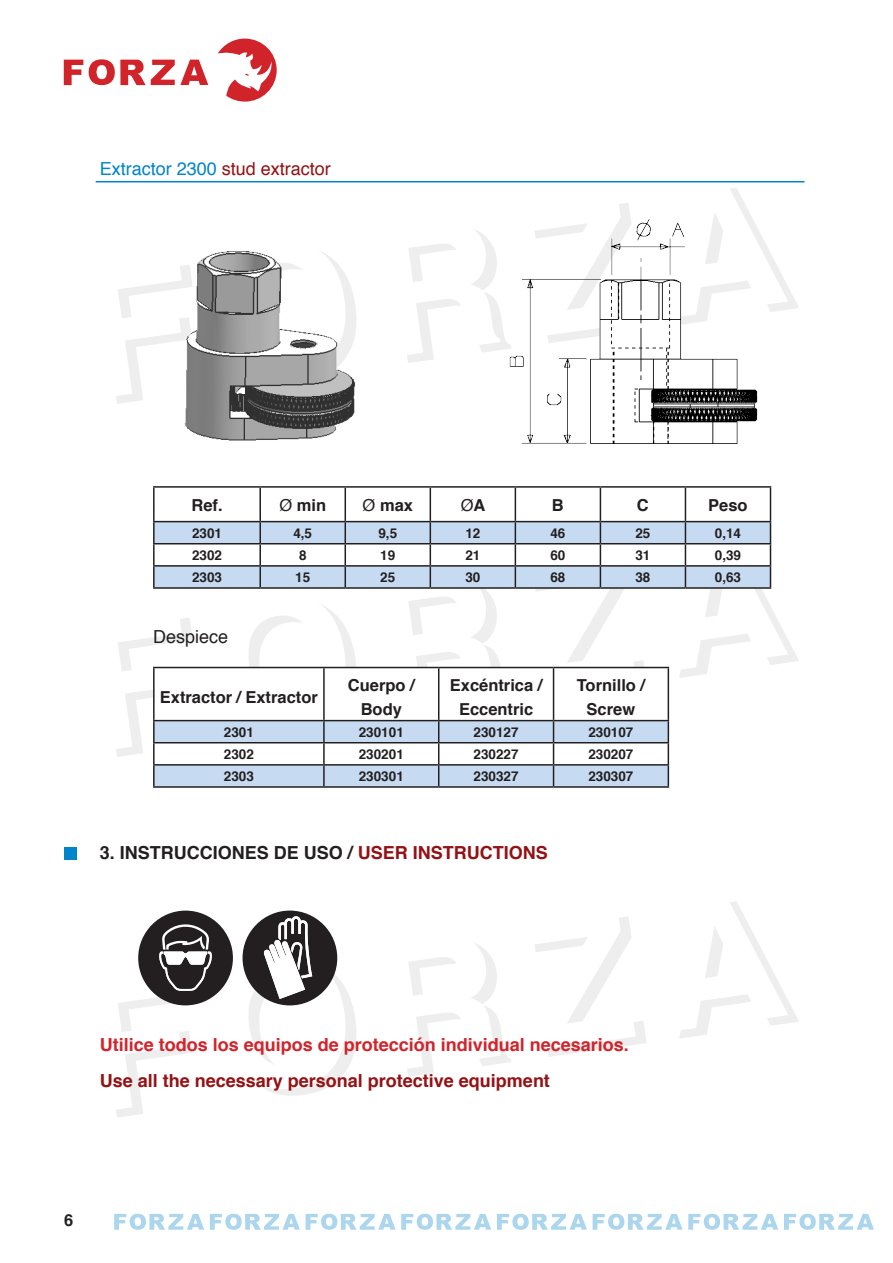
<style>
.page{position:relative;width:893px;height:1263px;background:#fff}
.page>*{position:absolute;margin:0;border:0;box-sizing:border-box;transform-origin:0 0}
.TEXTO_GENERAL{font:700 18px "Helvetica";color:#d1232a}
.TEXTO_GENERAL-2{font:700 18px "Helvetica";color:#941114}
.TEXTO_GENERAL-3{font:700 18px "Helvetica";color:#231f20}
.TEXTO_GENERAL-4{font:18px "Helvetica";color:#0084ca}
.TEXTO_GENERAL-5{font:18px "Helvetica";color:#231f20}
.TEXTO_GENERAL-6{font:700 16.5px/24px "Helvetica";color:#231f20;text-align:center}
.TEXTO_GENERAL-7{font:16.5px "Helvetica";color:#231f20}
.Estilo_de_párrafo_2{font:700 13.5px "Helvetica";color:#231f20}
.s1{color:#941114}
.s2{font-weight:400}
.s3{font-weight:700}
</style>
<div class="page">
<svg style="left:114px;top:1214px;width:90px;height:16px"></svg>
<svg style="left:210px;top:1214px;width:90px;height:16px"></svg>
<svg style="left:306px;top:1214px;width:185px;height:16px"></svg>
<svg style="left:497px;top:1214px;width:90px;height:16px"></svg>
<svg style="left:593px;top:1214px;width:185px;height:16px"></svg>
<svg style="left:784px;top:1214px;width:90px;height:16px"></svg>
<svg style="left:64px;top:59px;width:144px;height:26px"></svg>
<svg style="left:218px;top:39px;width:59px;height:63px"></svg>
<svg style="left:116px;top:534px;width:672px;height:216px"></svg>
<svg style="left:95px;top:181px;width:693px;height:216px"></svg>
<svg style="left:116px;top:901px;width:672px;height:210px"></svg>
<div style="left:64px;top:847px;width:13px;height:12px;background:#0084ca"></div>
<img style="left:138px;top:227px;width:254px;height:214px">
<hr style="left:96px;top:181px;width:708px;height:1px;background:#0084ca">
<img style="left:485px;top:211px;width:289px;height:233px">
<hr style="left:153px;top:486px;width:107px;height:2px;background:#231f20">
<hr style="left:153px;top:488px;width:2px;height:33px;background:#231f20">
<hr style="left:260px;top:486px;width:85px;height:2px;background:#231f20">
<hr style="left:345px;top:486px;width:85px;height:2px;background:#231f20">
<hr style="left:430px;top:486px;width:85px;height:2px;background:#231f20">
<hr style="left:515px;top:486px;width:85px;height:2px;background:#231f20">
<hr style="left:600px;top:486px;width:85px;height:2px;background:#231f20">
<hr style="left:685px;top:486px;width:86px;height:2px;background:#231f20">
<hr style="left:153px;top:521px;width:107px;height:1px;background:#231f20">
<hr style="left:153px;top:522px;width:2px;height:21px;background:#231f20">
<hr style="left:153px;top:543px;width:107px;height:1px;background:#231f20">
<hr style="left:153px;top:544px;width:2px;height:21px;background:#231f20">
<hr style="left:153px;top:565px;width:107px;height:2px;background:#231f20">
<hr style="left:153px;top:567px;width:2px;height:20px;background:#231f20">
<svg style="left:154px;top:487px;width:617px;height:100px"></svg>
<hr style="left:153px;top:587px;width:107px;height:2px;background:#231f20">
<hr style="left:260px;top:587px;width:85px;height:2px;background:#231f20">
<hr style="left:345px;top:587px;width:85px;height:2px;background:#231f20">
<hr style="left:430px;top:587px;width:85px;height:2px;background:#231f20">
<hr style="left:515px;top:587px;width:85px;height:2px;background:#231f20">
<hr style="left:600px;top:587px;width:85px;height:2px;background:#231f20">
<hr style="left:685px;top:587px;width:86px;height:2px;background:#231f20">
<hr style="left:153px;top:667px;width:171px;height:1px;background:#231f20">
<hr style="left:153px;top:668px;width:2px;height:52px;background:#231f20">
<hr style="left:153px;top:720px;width:171px;height:1px;background:#231f20">
<hr style="left:153px;top:721px;width:2px;height:21px;background:#231f20">
<hr style="left:153px;top:742px;width:171px;height:1px;background:#231f20">
<hr style="left:153px;top:743px;width:2px;height:21px;background:#231f20">
<hr style="left:153px;top:764px;width:171px;height:2px;background:#231f20">
<hr style="left:153px;top:766px;width:2px;height:20px;background:#231f20">
<svg style="left:154px;top:667px;width:515px;height:119px"></svg>
<hr style="left:153px;top:786px;width:171px;height:2px;background:#231f20">
<hr style="left:324px;top:786px;width:115px;height:2px;background:#231f20">
<hr style="left:439px;top:786px;width:115px;height:2px;background:#231f20">
<hr style="left:554px;top:786px;width:115px;height:2px;background:#231f20">
<svg style="left:138px;top:910px;width:95px;height:95px"></svg>
<svg style="left:242px;top:910px;width:95px;height:95px"></svg>
<p class="TEXTO_GENERAL-4" style="left:100px;top:154px;width:233px">Extractor 2300 <span class="s1">stud extractor</span></p>
<p class="TEXTO_GENERAL-6" style="left:191px;top:493px;width:33px">Ref.</p>
<p class="TEXTO_GENERAL-6" style="left:279px;top:493px;width:48px"><span class="s2">Ø</span> min</p>
<p class="TEXTO_GENERAL-6" style="left:363px;top:493px;width:52px"><span class="s2">Ø</span> max</p>
<p class="TEXTO_GENERAL-7" style="left:461px;top:492px;width:26px">Ø<span class="s3">A</span></p>
<p class="TEXTO_GENERAL-6" style="left:552px;top:493px;width:13px">B</p>
<p class="TEXTO_GENERAL-6" style="left:637px;top:493px;width:13px">C</p>
<p class="TEXTO_GENERAL-6" style="left:708px;top:493px;width:41px">Peso</p>
<p class="Estilo_de_párrafo_2" style="left:192px;top:522px;width:32px">2301</p>
<p class="Estilo_de_párrafo_2" style="left:293px;top:522px;width:20px">4,5</p>
<p class="Estilo_de_párrafo_2" style="left:378px;top:522px;width:20px">9,5</p>
<p class="Estilo_de_párrafo_2" style="left:465px;top:522px;width:17px">12</p>
<p class="Estilo_de_párrafo_2" style="left:550px;top:522px;width:17px">46</p>
<p class="Estilo_de_párrafo_2" style="left:635px;top:522px;width:17px">25</p>
<p class="Estilo_de_párrafo_2" style="left:715px;top:522px;width:28px">0,14</p>
<p class="Estilo_de_párrafo_2" style="left:192px;top:544px;width:32px">2302</p>
<p class="Estilo_de_párrafo_2" style="left:299px;top:544px;width:9px">8</p>
<p class="Estilo_de_párrafo_2" style="left:380px;top:544px;width:17px">19</p>
<p class="Estilo_de_párrafo_2" style="left:465px;top:544px;width:17px">21</p>
<p class="Estilo_de_párrafo_2" style="left:550px;top:544px;width:17px">60</p>
<p class="Estilo_de_párrafo_2" style="left:635px;top:544px;width:17px">31</p>
<p class="Estilo_de_párrafo_2" style="left:715px;top:544px;width:28px">0,39</p>
<p class="Estilo_de_párrafo_2" style="left:192px;top:566px;width:32px">2303</p>
<p class="Estilo_de_párrafo_2" style="left:295px;top:566px;width:17px">15</p>
<p class="Estilo_de_párrafo_2" style="left:380px;top:566px;width:17px">25</p>
<p class="Estilo_de_párrafo_2" style="left:465px;top:566px;width:17px">30</p>
<p class="Estilo_de_párrafo_2" style="left:550px;top:566px;width:17px">68</p>
<p class="Estilo_de_párrafo_2" style="left:635px;top:566px;width:17px">38</p>
<p class="Estilo_de_párrafo_2" style="left:715px;top:566px;width:28px">0,63</p>
<p class="TEXTO_GENERAL-5" style="left:153px;top:622px;width:77px">Despiece</p>
<p class="TEXTO_GENERAL-6" style="left:160px;top:685px;width:160px">Extractor / Extractor</p>
<p class="TEXTO_GENERAL-6" style="left:348px;top:673px;width:68px">Cuerpo /<br>Body</p>
<p class="TEXTO_GENERAL-6" style="left:450px;top:673px;width:94px">Excéntrica /<br>Eccentric</p>
<p class="TEXTO_GENERAL-6" style="left:577px;top:673px;width:70px">Tornillo /<br>Screw</p>
<p class="Estilo_de_párrafo_2" style="left:224px;top:721px;width:32px">2301</p>
<p class="Estilo_de_párrafo_2" style="left:359px;top:721px;width:47px">230101</p>
<p class="Estilo_de_párrafo_2" style="left:474px;top:721px;width:47px">230127</p>
<p class="Estilo_de_párrafo_2" style="left:588px;top:721px;width:47px">230107</p>
<p class="Estilo_de_párrafo_2" style="left:224px;top:743px;width:32px">2302</p>
<p class="Estilo_de_párrafo_2" style="left:359px;top:743px;width:47px">230201</p>
<p class="Estilo_de_párrafo_2" style="left:474px;top:743px;width:47px">230227</p>
<p class="Estilo_de_párrafo_2" style="left:588px;top:743px;width:47px">230207</p>
<p class="Estilo_de_párrafo_2" style="left:224px;top:765px;width:32px">2303</p>
<p class="Estilo_de_párrafo_2" style="left:359px;top:765px;width:47px">230301</p>
<p class="Estilo_de_párrafo_2" style="left:474px;top:765px;width:47px">230327</p>
<p class="Estilo_de_párrafo_2" style="left:588px;top:765px;width:47px">230307</p>
<p class="TEXTO_GENERAL-3" style="left:100px;top:838px;width:450px">3. INSTRUCCIONES DE USO / <span class="s1">USER INSTRUCTIONS</span></p>
<p class="TEXTO_GENERAL" style="left:100px;top:1030px;width:531px">Utilice todos los equipos de protección individual necesarios.</p>
<p class="TEXTO_GENERAL-2" style="left:100px;top:1066px;width:452px">Use all the necessary personal protective equipment</p>
<p class="TEXTO_GENERAL-6" style="left:64px;top:1208px;width:11px">6</p>
</div>
